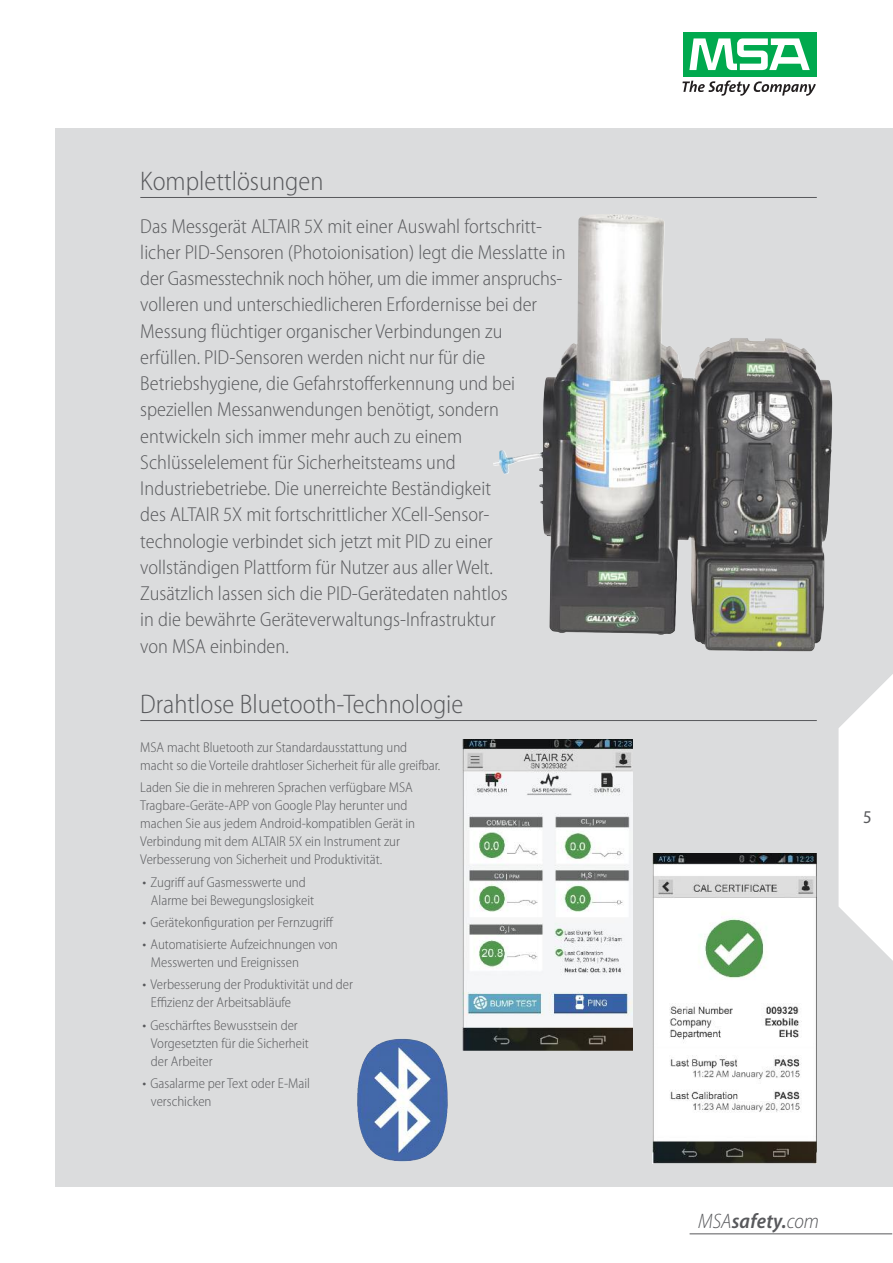
<style>
.page{position:relative;width:893px;height:1263px;background:#fff}
.page>*{position:absolute;margin:0;border:0;box-sizing:border-box;transform-origin:0 0}
.t1{font:300 semi-condensed 27px "Myriad Pro";color:#58595c}
.t2{font:italic 600 semi-condensed 21px "Myriad Pro";letter-spacing:.01em;color:#58595c}
.t3{font:300 semi-condensed 20.25px/26.2px "Myriad Pro";color:#58595c}
.t4{font:semi-condensed 18px "Myriad Pro";color:#58595c}
.t5{font:300 semi-condensed 14.25px/18px "Myriad Pro";color:#58595c}
.s1{font-size:15.6px}
.s2{font-weight:300}
</style>
<div class="page">
<div style="left:55px;top:128px;width:838px;height:1058px;background:#dbdcdd"></div>
<svg style="left:839px;top:674px;width:54px;height:287px"></svg>
<hr style="left:690px;top:1233px;width:202px;height:1px;background:#58595c">
<div style="left:683px;top:32px;width:133px;height:44px;background:#00a94e"></div>
<svg style="left:689px;top:38px;width:121px;height:32px"></svg>
<svg style="left:682px;top:81px;width:134px;height:15px"></svg>
<img style="left:652px;top:853px;width:165px;height:311px">
<img style="left:463px;top:739px;width:169px;height:311px">
<img style="left:372px;top:1038px;width:76px;height:123px">
<img style="left:493px;top:214px;width:339px;height:427px">
<hr style="left:140px;top:197px;width:677px;height:1px;background:#58595c">
<hr style="left:140px;top:720px;width:677px;height:1px;background:#58595c">
<h1 class="t1" style="left:140px;top:167px;width:185px">Komplettlösungen</h1>
<p class="t3" style="left:140px;top:213px;width:427px">Das Messgerät ALTAIR 5X mit einer Auswahl fortschritt&shy;licher PID-Sensoren (Photoionisation) legt die Messlatte in der Gasmesstechnik noch höher, um die immer anspruchs&shy;volleren und unterschiedlicheren Erfordernisse bei der Messung flüchtiger organischer Verbindungen zu erfüllen. PID-Sensoren werden nicht nur für die Betriebshygiene, die Gefahrstofferkennung und bei speziellen Messanwendungen benötigt, sondern entwickeln sich immer mehr auch zu einem Schlüsselelement für Sicherheitsteams und Industriebetriebe. Die unerreichte Beständigkeit<br>des ALTAIR 5X mit fortschrittlicher XCell-Sensor&shy;technologie verbindet sich jetzt mit PID zu einer vollständigen Plattform für Nutzer aus aller Welt.<br>Zusätzlich lassen sich die PID-Gerätedaten nahtlos<br>in die bewährte Geräteverwaltungs-Infrastruktur<br>von MSA einbinden.</p>
<h1 class="t1" style="left:140px;top:690px;width:324px">Drahtlose Bluetooth-Technologie</h1>
<p class="t5" style="left:140px;top:739px;width:302px">MSA macht Bluetooth zur Standardausstattung und macht so die Vorteile drahtloser Sicherheit für alle greifbar.</p>
<p class="t5" style="left:140px;top:779px;width:276px">Laden Sie die in mehreren Sprachen verfügbare MSA Tragbare-Geräte-APP von Google Play herunter und machen Sie aus jedem Android-kompatiblen Gerät in Verbindung mit dem ALTAIR 5X ein Instrument zur Verbesserung von Sicherheit und Produktivität.</p>
<p class="t5" style="left:142px;top:873px;width:173px;text-align:center"><span class="s1">•</span> Zugriff auf Gasmesswerte und<br>Alarme bei Bewegungslosigkeit</p>
<p class="t5" style="left:142px;top:913px;width:193px"><span class="s1">•</span> Gerätekonfiguration per Fernzugriff</p>
<p class="t5" style="left:151px;top:936px;width:188px;text-indent:-9px"><span class="s1">•</span> Automatisierte Aufzeichnungen von<br>Messwerten und Ereignissen</p>
<p class="t5" style="left:151px;top:976px;width:204px;text-indent:-9px"><span class="s1">•</span> Verbesserung der Produktivität und der<br>Effizienz der Arbeitsabläufe</p>
<p class="t5" style="left:151px;top:1016px;width:159px;text-indent:-9px"><span class="s1">•</span> Geschärftes Bewusstsein der<br>Vorgesetzten für die Sicherheit der Arbeiter</p>
<p class="t5" style="left:151px;top:1074px;width:161px;text-indent:-9px"><span class="s1">•</span> Gasalarme per Text oder E-Mail verschicken</p>
<p class="t4" style="left:863px;top:810px;width:10px">5</p>
<p class="t2" style="left:698px;top:1209px;width:122px"><span class="s2">MSA</span>safety.<span class="s2">com</span></p>
</div>
